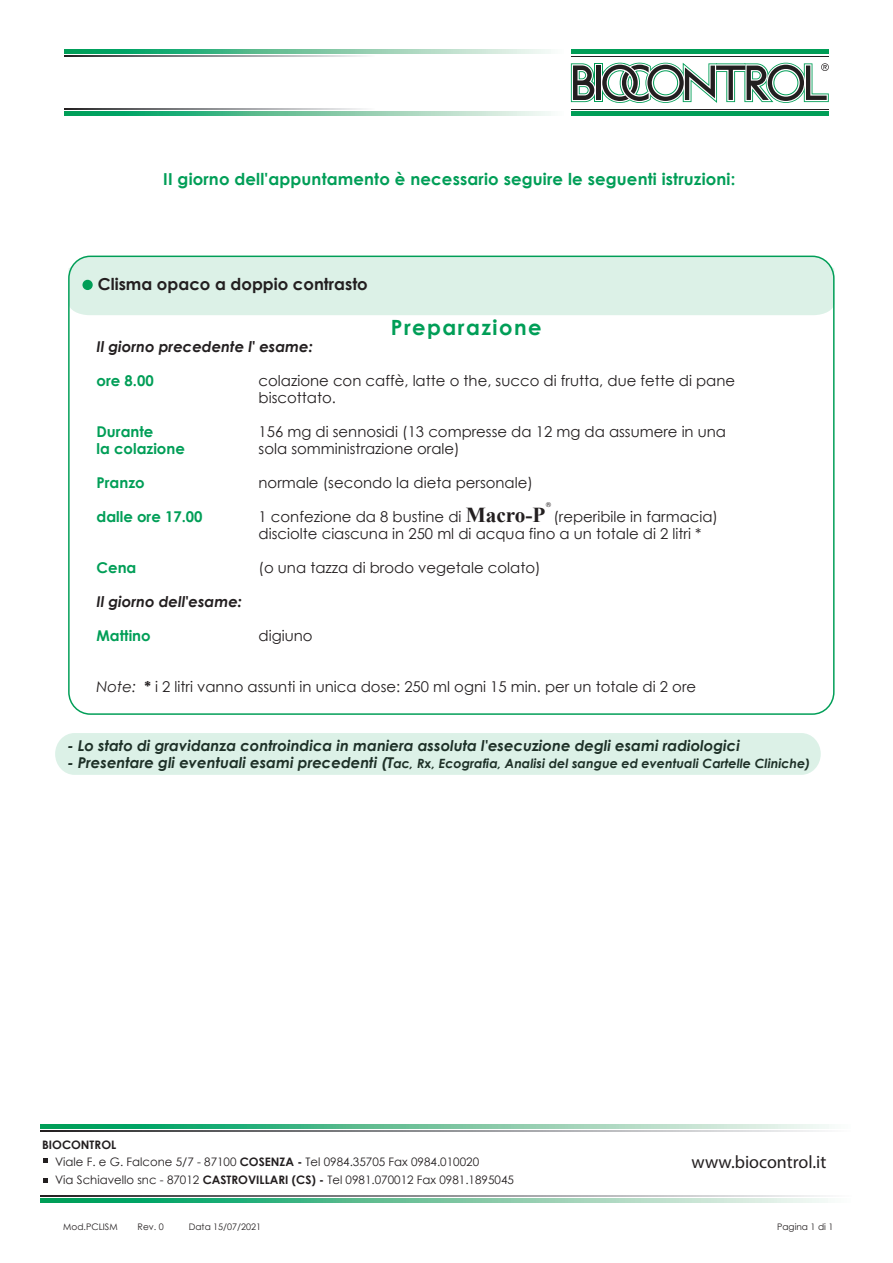
<style>
.page{position:relative;width:893px;height:1263px;background:#fff}
.page>*{position:absolute;margin:0;border:0;box-sizing:border-box;transform-origin:0 0}
.t1{font:700 21px "Century Gothic";letter-spacing:.07em;color:#009e57}
.t2{font:18px "Myriad Pro";color:#231f20}
.t3{font:700 16.5px "Century Gothic";letter-spacing:.01em;color:#009e57}
.t4{font:700 16.5px "Century Gothic";color:#231f20}
.t5{font:14.85px/17px "Century Gothic";color:#231f20}
.t6{font:italic 700 14.85px "Century Gothic";color:#231f20}
.t7{font:700 14.85px "Century Gothic";color:#009e57}
.t8{font:italic 700 12.75px "Century Gothic";color:#231f20}
.t9{font:11.7px/16.5px "Century Gothic";color:#231f20}
.t10{font:9px "Century Gothic";color:#231f20}
.t11{font:6.45px "Century Gothic";color:#231f20}
.s1{font-family:"Times New Roman";font-weight:700;font-size:21.3px}
.s2{font-style:italic}
.s3{font-weight:700}
.s4{font-size:14.85px}
</style>
<div class="page">
<div style="left:69px;top:256px;width:765px;height:59px;background:#dcf1e7"></div>
<hr style="left:571px;top:112px;width:258px;height:4px;background:#009e57">
<hr style="left:571px;top:50px;width:258px;height:4px;background:#009e57">
<hr style="left:571px;top:109px;width:258px;height:1px;background:#231f20">
<hr style="left:571px;top:56px;width:258px;height:1px;background:#231f20">
<svg style="left:571px;top:62px;width:258px;height:41px"></svg>
<svg style="left:64px;top:111px;width:487px;height:5px;background:#70c5a0"></svg>
<svg style="left:64px;top:49px;width:487px;height:4px;background:#70c5a0"></svg>
<svg style="left:64px;top:108px;width:300px;height:1px"></svg>
<svg style="left:64px;top:56px;width:300px;height:1px"></svg>
<div style="left:82px;top:280px;width:11px;height:10px;background:#009e57;border-radius:50%"></div>
<div style="left:55px;top:733px;width:766px;height:42px;background:#dcf1e7;border-radius:20px"></div>
<svg style="left:40px;top:1124px;width:789px;height:4px;background:#6fc59f"></svg>
<svg style="left:40px;top:1130px;width:782px;height:1px"></svg>
<svg style="left:43px;top:1158px;width:5px;height:5px"></svg>
<svg style="left:43px;top:1178px;width:5px;height:5px"></svg>
<svg style="left:40px;top:1198px;width:788px;height:5px;background:#6fc59f"></svg>
<svg style="left:40px;top:1195px;width:783px;height:1px"></svg>
<p class="t3" style="left:163px;top:167px;width:574px">II giorno dell'appuntamento è necessario seguire le seguenti istruzioni:</p>
<p class="t4" style="left:98px;top:271px;width:271px">Clisma opaco a doppio contrasto</p>
<h1 class="t1" style="left:391px;top:311px;width:152px">Preparazione</h1>
<p class="t6" style="left:97px;top:335px;width:218px">Il giorno precedente l' esame:</p>
<p class="t7" style="left:97px;top:369px;width:59px">ore 8.00</p>
<p class="t5" style="left:259px;top:372px;width:478px">colazione con caffè, latte o the, succo di frutta, due fette di pane biscottato.</p>
<p class="t7" style="left:97px;top:420px;width:58px">Durante</p>
<p class="t5" style="left:259px;top:423px;width:469px">156 mg di sennosidi (13 compresse da 12 mg da assumere in una</p>
<p class="t7" style="left:97px;top:437px;width:90px">la colazione</p>
<p class="t5" style="left:259px;top:440px;width:203px">sola somministrazione orale)</p>
<p class="t7" style="left:97px;top:471px;width:50px">Pranzo</p>
<p class="t5" style="left:259px;top:474px;width:276px">normale (secondo la dieta personale)</p>
<p class="t7" style="left:97px;top:505px;width:107px">dalle ore 17.00</p>
<p class="t5" style="left:259px;top:508px;width:461px">1 confezione da 8 bustine di <span class="s1">Macro-P</span> (reperibile in farmacia) disciolte ciascuna in 250 ml di acqua fino a un totale di 2 litri *</p>
<p class="t7" style="left:97px;top:556px;width:41px">Cena</p>
<p class="t5" style="left:259px;top:559px;width:284px">(o una tazza di brodo vegetale colato)</p>
<p class="t6" style="left:97px;top:590px;width:147px">Il giorno dell'esame:</p>
<p class="t7" style="left:97px;top:624px;width:56px">Mattino</p>
<p class="t5" style="left:259px;top:627px;width:56px">digiuno</p>
<p class="t5" style="left:97px;top:678px;width:601px"><span class="s2">Note:</span> <span class="s3">*</span> i 2 litri vanno assunti in unica dose: 250 ml ogni 15 min. per un totale di 2 ore</p>
<p class="t11" style="left:546px;top:500px;width:6px">®</p>
<p class="t6" style="left:67px;top:735px;width:674px">- Lo stato di gravidanza controindica in maniera assoluta l'esecuzione degli esami radiologici</p>
<p class="t8" style="left:67px;top:754px;width:744px"><span class="s4">- Presentare gli eventuali esami precedenti (T</span>ac, Rx, Ecografia, Analisi del sangue ed eventuali Cartelle Cliniche)</p>
<p class="t9" style="left:55px;top:1136px;width:426px;text-indent:-13px"><span class="s3">BIOCONTROL<br></span>Viale F. e G. Falcone 5/7 - 87100 <span class="s3">COSENZA -</span> Tel 0984.35705 Fax 0984.010020</p>
<p class="t9" style="left:55px;top:1172px;width:460px">Via Schiavello snc - 87012 <span class="s3">CASTROVILLARI (CS) -</span> Tel 0981.070012 Fax 0981.1895045</p>
<p class="t2" style="left:692px;top:1151px;width:136px">www.biocontrol.it</p>
<p class="t10" style="left:63px;top:1221px;width:56px">Mod.PCLISM</p>
<p class="t10" style="left:138px;top:1221px;width:28px">Rev. 0</p>
<p class="t10" style="left:189px;top:1221px;width:74px">Data 15/07/2021</p>
<p class="t10" style="left:777px;top:1221px;width:58px">Pagina 1 di 1</p>
</div>
